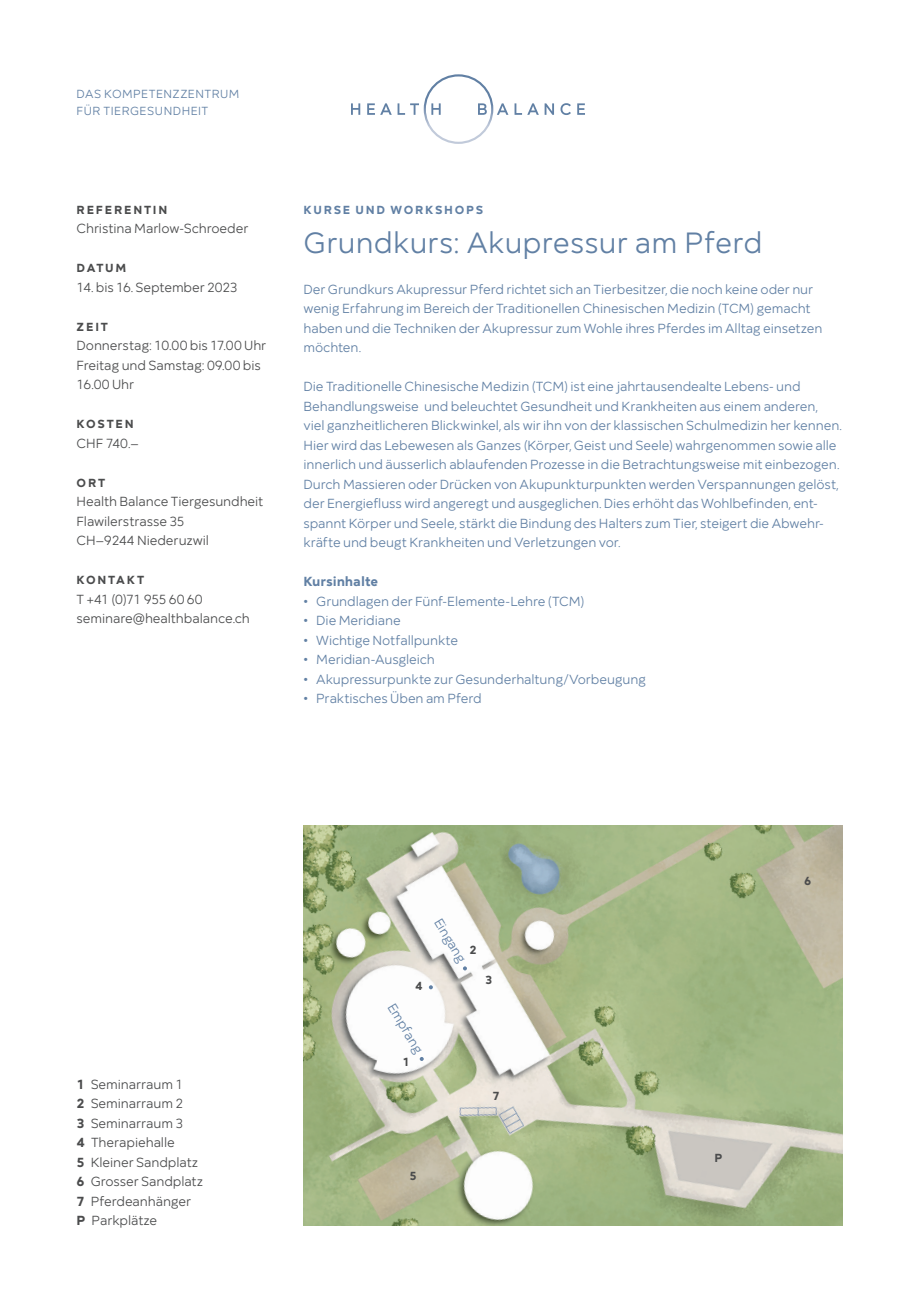
<style>
.page{position:relative;width:919px;height:1289px;background:#fff}
.page>*{position:absolute;margin:0;border:0;box-sizing:border-box;transform-origin:0 0}
.t1{font:30px "Mirai";letter-spacing:.005em;color:#6180a4}
.t2{font:13.5px/19.5px "Mirai";letter-spacing:-.01em;color:#6180a4}
.t3{font:13.5px/19.5px "Mirai";letter-spacing:-.005em;color:#4b4c4d}
.t4{font:13.5px "Mirai";letter-spacing:-.03em;color:#4b4c4d}
.t5{font:700 13.5px "Mirai";letter-spacing:-.005em;color:#6180a4}
.t6{font:700 12px "Mirai";letter-spacing:.145em;color:#4b4c4d}
.t7{font:12px/16.5px "Mirai";letter-spacing:.035em;color:#6180a4}
.t8{font:700 12px "Mirai";letter-spacing:.145em;color:#6180a4}
.s1{font-weight:700}
</style>
<div class="page">
<img style="left:303px;top:825px;width:539px;height:400px">
<svg style="left:419px;top:1056px;width:4px;height:4px"></svg>
<svg style="left:463px;top:966px;width:4px;height:4px"></svg>
<svg style="left:429px;top:985px;width:4px;height:4px"></svg>
<svg style="left:351px;top:103px;width:9px;height:12px"></svg>
<svg style="left:367px;top:74px;width:141px;height:70px"></svg>
<svg style="left:514px;top:103px;width:40px;height:12px"></svg>
<svg style="left:560px;top:103px;width:11px;height:12px"></svg>
<svg style="left:577px;top:103px;width:8px;height:12px"></svg>
<p class="t7" style="left:77px;top:85px;width:164px">DAS KOMPETENZZENTRUM<br>FÜR TIERGESUNDHEIT</p>
<p class="t6" style="left:77px;top:200px;width:92px">REFERENTIN</p>
<p class="t3" style="left:77px;top:218px;width:173px">Christina Marlow-Schroeder</p>
<p class="t6" style="left:77px;top:258px;width:51px">DATUM</p>
<p class="t3" style="left:77px;top:276px;width:163px">14. bis 16. September 2023</p>
<p class="t6" style="left:77px;top:317px;width:33px">ZEIT</p>
<p class="t3" style="left:77px;top:335px;width:191px">Donnerstag: 10.00 bis 17.00 Uhr<br>Freitag und Samstag: 09.00 bis<br>16.00 Uhr</p>
<p class="t6" style="left:77px;top:414px;width:59px">KOSTEN</p>
<p class="t3" style="left:77px;top:432px;width:64px">CHF 740.–</p>
<p class="t6" style="left:77px;top:473px;width:30px">ORT</p>
<p class="t3" style="left:77px;top:491px;width:188px">Health Balance Tiergesundheit<br>Flawilerstrasse 35</p>
<p class="t3" style="left:77px;top:530px;width:134px">CH–9244 Niederuzwil</p>
<p class="t6" style="left:77px;top:570px;width:69px">KONTAKT</p>
<p class="t4" style="left:77px;top:589px;width:128px">T +41 (0)71 955 60 60</p>
<p class="t3" style="left:77px;top:608px;width:175px">seminare@healthbalance.ch</p>
<p class="t8" style="left:303px;top:200px;width:181px">KURSE UND WORKSHOPS</p>
<p class="t1" style="left:303px;top:220px;width:460px">Grundkurs: Akupressur am Pferd</p>
<p class="t2" style="left:303px;top:278px;width:520px">Der Grundkurs Akupressur Pferd richtet sich an Tierbesitzer, die noch keine oder nur wenig Erfahrung im Bereich der Traditionellen Chinesischen Medizin (TCM) gemacht haben und die Techniken der Akupressur zum Wohle ihres Pferdes im Alltag einsetzen möchten.</p>
<p class="t2" style="left:303px;top:375px;width:540px">Die Traditionelle Chinesische Medizin (TCM) ist eine jahrtausendealte Lebens- und Behandlungsweise und beleuchtet Gesundheit und Krankheiten aus einem anderen, viel ganzheitlicheren Blickwinkel, als wir ihn von der klassischen Schulmedizin her kennen.<br>Hier wird das Lebewesen als Ganzes (Körper, Geist und Seele) wahrgenommen sowie alle innerlich und äusserlich ablaufenden Prozesse in die Betrachtungsweise mit einbezogen.<br>Durch Massieren oder Drücken von Akupunkturpunkten werden Verspannungen gelöst, der Energiefluss wird angeregt und ausgeglichen. Dies erhöht das Wohlbefinden, ent&shy;spannt Körper und Seele, stärkt die Bindung des Halters zum Tier, steigert die Abwehr&shy;kräfte und beugt Krankheiten und Verletzungen vor.</p>
<p class="t5" style="left:303px;top:570px;width:76px">Kursinhalte</p>
<p class="t2" style="left:303px;top:590px;width:282px">• Grundlagen der Fünf-Elemente-Lehre (TCM)</p>
<p class="t2" style="left:303px;top:609px;width:99px">• Die Meridiane</p>
<p class="t2" style="left:303px;top:629px;width:156px">• Wichtige Notfallpunkte</p>
<p class="t2" style="left:303px;top:648px;width:133px">• Meridian-Ausgleich</p>
<p class="t2" style="left:303px;top:668px;width:344px">• Akupressurpunkte zur Gesunderhaltung/Vorbeugung</p>
<p class="t2" style="left:303px;top:687px;width:180px">• Praktisches Üben am Pferd</p>
<p class="t3" style="left:77px;top:1073px;width:128px"><span class="s1">1</span> Seminarraum 1<br><span class="s1">2</span> Seminarraum 2<br><span class="s1">3</span> Seminarraum 3<br><span class="s1">4</span> Therapiehalle<br><span class="s1">5</span> Kleiner Sandplatz<br><span class="s1">6</span> Grosser Sandplatz<br><span class="s1">7</span> Pferdeanhänger<br><span class="s1">P</span> Parkplätze</p>
<p class="t6" style="left:415px;top:976px;width:9px">4</p>
<p class="t2" style="left:400px;top:998px;width:57px;rotate:59deg">Empfang</p>
<p class="t6" style="left:402px;top:1051px;width:9px">1</p>
<p class="t2" style="left:447px;top:913px;width:51px;rotate:59deg">Eingang</p>
<p class="t6" style="left:469px;top:940px;width:9px">2</p>
<p class="t6" style="left:485px;top:970px;width:9px">3</p>
<p class="t6" style="left:492px;top:1085px;width:9px">7</p>
<p class="t6" style="left:409px;top:1166px;width:9px">5</p>
<p class="t6" style="left:804px;top:871px;width:9px">6</p>
<p class="t6" style="left:714px;top:1147px;width:9px">P</p>
</div>
